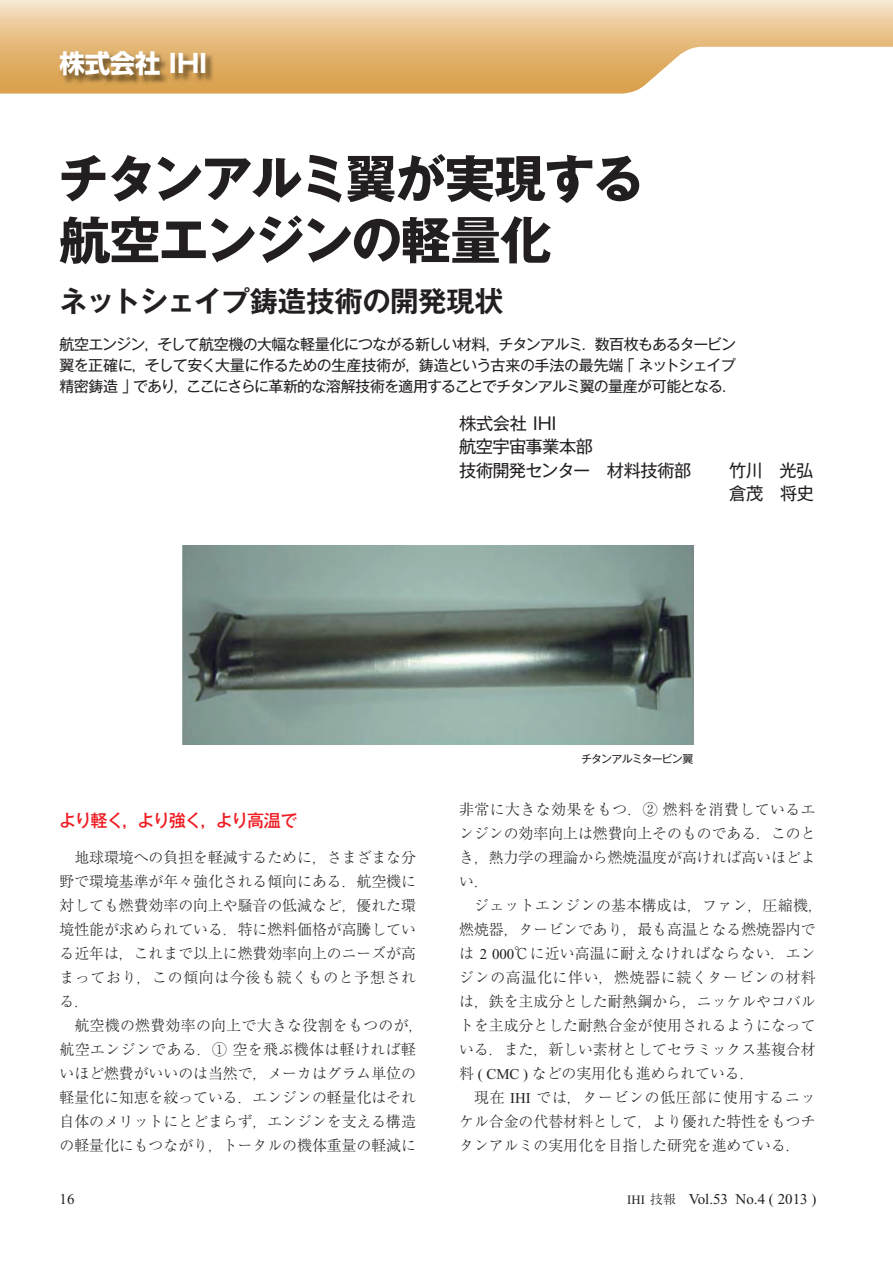
<style>
.page{position:relative;width:893px;height:1263px;background:#fff}
.page>*{position:absolute;margin:0;border:0;box-sizing:border-box;transform-origin:0 0}
.t1{font:700 51px/61.5px "Gothic MB101 Pro";letter-spacing:-.04em;color:#231f20}
.t2{font:700 28.5px "Gothic MB101 Pro De";letter-spacing:-.02em;color:#231f20}
.t3{font:700 25.5px "Shin Go Pro";letter-spacing:-.005em;color:#fff}
.t4{font:17.25px/23.2px "Gothic MB101 Pro";letter-spacing:-.03em;color:#231f20}
.t5{font:500 17.25px "Gothic MB101 Pro";letter-spacing:-.065em;color:#ee1d23}
.t6{font:300 15px/24px "Ryumin Pro";color:#231f20;text-align:justify}
.t7{font:15px/21px "Gothic MB101 Pro";letter-spacing:-.055em;color:#231f20;text-align:justify}
.t8{font:15px "Times New Roman";color:#231f20}
.t9{font:10.95px "Gothic MB101 Pro";letter-spacing:-.08em;color:#231f20}
.s1{font-family:"Times New Roman";font-weight:400}
.s2{font-size:12.75px}
.s3{font-family:"Ryumin Pro";font-weight:300;font-size:12.75px}
</style>
<div class="page">
<svg style="left:0;top:0;width:893px;height:94px;background:#eac998"></svg>
<img style="left:59px;top:51px;width:155px;height:34px">
<img style="left:183px;top:546px;width:510px;height:199px">
<h3 class="t3" style="left:59px;top:44px;width:149px">株式会社 IHI</h3>
<h1 class="t1" style="left:58px;top:142px;width:587px">チタンアルミ翼が実現する航空エンジンの軽量化</h1>
<h2 class="t2" style="left:59px;top:277px;width:446px">ネットシェイプ鋳造技術の開発現状</h2>
<p class="t7" style="left:59px;top:331px;width:679px">航空エンジン，そして航空機の大幅な軽量化につながる新しい材料，チタンアルミ．数百枚もあるタービン翼を正確に，そして安く大量に作るための生産技術が，鋳造という古来の手法の最先端「ネットシェイプ精密鋳造」であり，ここにさらに革新的な溶解技術を適用することでチタンアルミ翼の量産が可能となる．</p>
<p class="t4" style="left:459px;top:409px;width:234px">株式会社 IHI<br>航空宇宙事業本部<br>技術開発センター　材料技術部</p>
<p class="t4" style="left:729px;top:456px;width:86px">竹川　光弘倉茂　将史</p>
<p class="t5" style="left:59px;top:806px;width:240px">より軽く，より強く，より高温で</p>
<p class="t6" style="left:60px;top:844px;width:358px;text-indent:15px">地球環境への負担を軽減するために，さまざまな分野で環境基準が年々強化される傾向にある．航空機に対しても燃費効率の向上や騒音の低減など，優れた環境性能が求められている．特に燃料価格が高騰している近年は，これまで以上に燃費効率向上のニーズが高まっており，この傾向は今後も続くものと予想される．</p>
<p class="t6" style="left:60px;top:1012px;width:365px;text-align:left;text-indent:15px">航空機の燃費効率の向上で大きな役割をもつのが，航空エンジンである．① 空を飛ぶ機体は軽ければ軽いほど燃費がいいのは当然で，メーカはグラム単位の軽量化に知恵を絞っている．エンジンの軽量化はそれ自体のメリットにとどまらず，エンジンを支える構造の軽量化にもつながり，トータルの機体重量の軽減に</p>
<p class="t9" style="left:581px;top:749px;width:114px">チタンアルミタービン翼</p>
<p class="t6" style="left:459px;top:796px;width:358px">非常に大きな効果をもつ．② 燃料を消費しているエンジンの効率向上は燃費向上そのものである．このとき，熱力学の理論から燃焼温度が高ければ高いほどよい．</p>
<p class="t6" style="left:459px;top:892px;width:365px;text-align:left;text-indent:15px">ジェットエンジンの基本構成は，ファン，圧縮機，燃焼器，タービンであり，最も高温となる燃焼器内では <span class="s1">2 000</span>℃に近い高温に耐えなければならない．エンジンの高温化に伴い，燃焼器に続くタービンの材料は，鉄を主成分とした耐熱鋼から，ニッケルやコバルトを主成分とした耐熱合金が使用されるようになっている．また，新しい素材としてセラミックス基複合材料 <span class="s1">( CMC )</span> などの実用化も進められている．</p>
<p class="t6" style="left:459px;top:1084px;width:358px;text-indent:15px">現在 <span class="s1">IHI</span> では，タービンの低圧部に使用するニッケル合金の代替材料として，より優れた特性をもつチタンアルミの実用化を目指した研究を進めている．</p>
<p class="t8" style="left:60px;top:1191px;width:16px">16</p>
<p class="t8" style="left:627px;top:1191px;width:191px"><span class="s2">IHI</span> <span class="s3">技報　</span>Vol.53 No.4 ( 2013 )</p>
</div>
